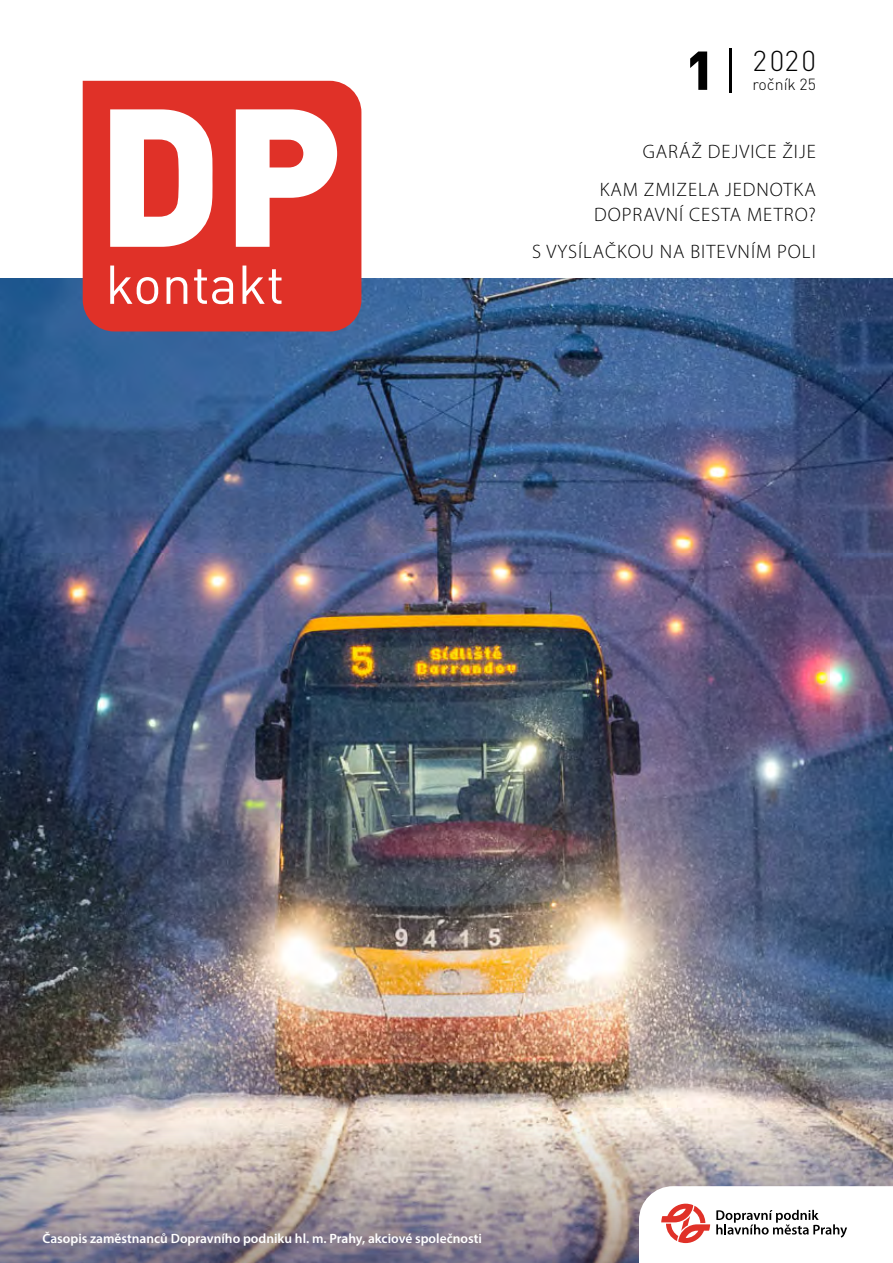
<style>
.page{position:relative;width:893px;height:1263px;background:#fff}
.page>*{position:absolute;margin:0;border:0;box-sizing:border-box;transform-origin:0 0}
.t1{font:900 53.85px "DIN Pro";color:#000}
.t2{font:300 28.35px "DIN Pro";color:#000}
.t3{font:300 19.5px/37.5px "Myriad Pro";letter-spacing:.05em;color:#000;text-align:right}
.t4{font:300 15.9px "DIN Pro";color:#000}
.t5{font:600 13.5px "Myriad Pro";color:#fff}
</style>
<div class="page">
<img style="left:0;top:277px;width:893px;height:831px">
<div style="left:83px;top:81px;width:278px;height:250px;background:#e03128"></div>
<svg style="left:110px;top:109px;width:227px;height:138px"></svg>
<svg style="left:110px;top:266px;width:172px;height:38px"></svg>
<hr style="left:729px;top:48px;width:3px;height:45px;background:#000">
<svg style="left:0;top:1108px;width:893px;height:155px;background:#b7acac"></svg>
<svg style="left:639px;top:1186px;width:254px;height:77px"></svg>
<h1 class="t1" style="left:685px;top:24px;width:31px">1</h1>
<h2 class="t2" style="left:752px;top:39px;width:65px">2020</h2>
<p class="t4" style="left:752px;top:72px;width:65px">ročník 25</p>
<p class="t3" style="left:600px;top:133px;width:218px">GARÁŽ DEJVICE ŽIJE<br>KAM ZMIZELA JEDNOTKA</p>
<p class="t3" style="left:532px;top:196px;width:285px">DOPRAVNÍ CESTA METRO?<br>S VYSÍLAČKOU NA BITEVNÍM POLI</p>
<p class="t5" style="left:43px;top:1229px;width:441px">Časopis zaměstnanců Dopravního podniku hl. m. Prahy, akciové společnosti</p>
</div>
